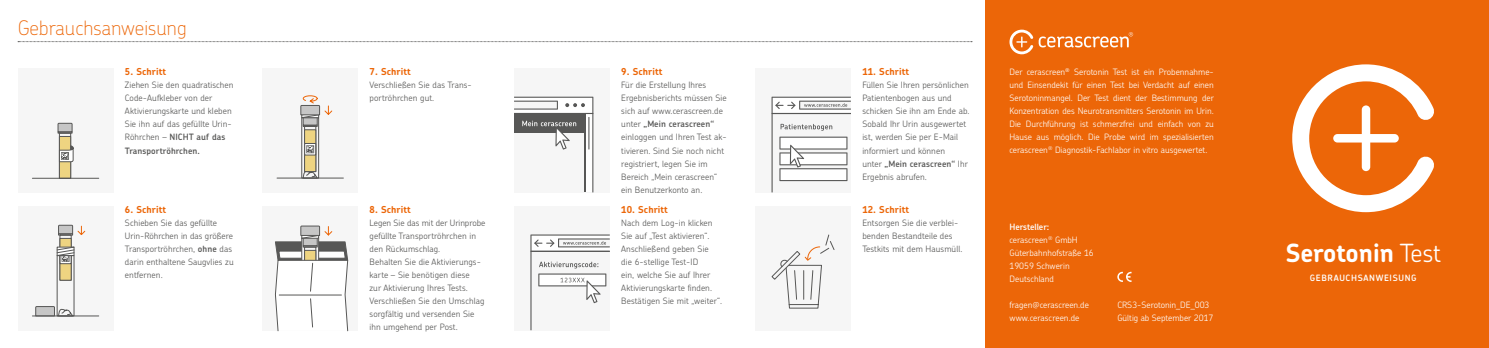
<style>
.page{position:relative;width:1489px;height:348px;background:#fff}
.page>*{position:absolute;margin:0;border:0;box-sizing:border-box;transform-origin:0 0}
.t1{font:700 25px "Chevin Std";color:#fff}
.t2{font:100 20px "Chevin Std";color:#ec6608}
.t3{font:700 9.62px "Chevin Std";letter-spacing:.01em;color:#ec6608}
.t4{font:300 8.75px/13px "Chevin Std";letter-spacing:.01em;color:#575756}
.t5{font:300 8.75px/13px "Chevin Std";color:#fff}
.t6{font:600 8.75px "Chevin Std";letter-spacing:.075em;color:#fff}
.s1{font-weight:600}
.s2{font-weight:300}
</style>
<div class="page">
<div style="left:985px;top:0;width:503px;height:347px;background:#ec6608"></div>
<div style="left:755px;top:206px;width:95px;height:124px;background:#f6f6f6"></div>
<svg style="left:18px;top:41px;width:954px;height:1px"></svg>
<svg style="left:1292px;top:64px;width:142px;height:148px"></svg>
<svg style="left:771px;top:234px;width:64px;height:75px"></svg>
<div style="left:18px;top:68px;width:95px;height:124px;background:#f6f6f6"></div>
<div style="left:262px;top:68px;width:96px;height:124px;background:#f6f6f6"></div>
<div style="left:262px;top:206px;width:96px;height:124px;background:#f6f6f6"></div>
<div style="left:18px;top:206px;width:95px;height:124px;background:#f6f6f6"></div>
<div style="left:59px;top:132px;width:12px;height:46px;border:1px solid #575756"></div>
<div style="left:59px;top:136px;width:12px;height:42px;background:#eed481;border:1px solid #575756"></div>
<svg style="left:57px;top:122px;width:16px;height:12px"></svg>
<svg style="left:58px;top:144px;width:16px;height:18px"></svg>
<div style="left:59px;top:234px;width:13px;height:46px;border:1px solid #575756"></div>
<div style="left:59px;top:237px;width:13px;height:43px;background:#eed481;border:1px solid #575756"></div>
<svg style="left:60px;top:261px;width:12px;height:3px"></svg>
<div style="left:57px;top:255px;width:17px;height:61px;border:1px solid #575756"></div>
<svg style="left:56px;top:245px;width:19px;height:16px"></svg>
<svg style="left:35px;top:305px;width:39px;height:10px"></svg>
<div style="left:304px;top:126px;width:12px;height:46px;border:1px solid #575756"></div>
<svg style="left:302px;top:170px;width:16px;height:9px"></svg>
<div style="left:304px;top:129px;width:12px;height:43px;background:#eed481;border:1px solid #575756"></div>
<svg style="left:304px;top:143px;width:12px;height:12px"></svg>
<div style="left:301px;top:117px;width:18px;height:61px;border:1px solid #575756"></div>
<svg style="left:300px;top:95px;width:33px;height:32px"></svg>
<svg style="left:306px;top:145px;width:8px;height:8px"></svg>
<svg style="left:275px;top:225px;width:74px;height:106px"></svg>
<svg style="left:58px;top:224px;width:28px;height:12px"></svg>
<hr style="left:32px;top:315px;width:67px;height:1px;background:#575756">
<hr style="left:32px;top:177px;width:67px;height:1px;background:#575756">
<hr style="left:277px;top:177px;width:66px;height:1px;background:#575756">
<svg style="left:1009px;top:30px;width:124px;height:24px"></svg>
<div style="left:514px;top:68px;width:95px;height:124px;background:#f6f6f6"></div>
<svg style="left:514px;top:96px;width:79px;height:96px"></svg>
<div style="left:755px;top:68px;width:95px;height:124px;background:#f6f6f6"></div>
<svg style="left:771px;top:96px;width:79px;height:96px"></svg>
<div style="left:514px;top:206px;width:95px;height:124px;background:#f6f6f6"></div>
<svg style="left:530px;top:234px;width:79px;height:96px"></svg>
<svg style="left:1117px;top:271px;width:14px;height:11px"></svg>
<h2 class="t2" style="left:18px;top:14px;width:170px">Gebrauchsanweisung</h2>
<p class="t3" style="left:125px;top:65px;width:43px">5. Schritt</p>
<p class="t4" style="left:125px;top:78px;width:110px">Ziehen Sie den quadratischen<br>Code-Aufkleber von der<br>Aktivierungskarte und kleben<br>Sie ihn auf das gefüllte Urin-<br>Röhrchen – <span class="s1">NICHT auf das<br>Transportröhrchen.</span></p>
<p class="t3" style="left:125px;top:203px;width:43px">6. Schritt</p>
<p class="t4" style="left:125px;top:216px;width:110px">Schieben Sie das gefüllte<br>Urin-Röhrchen in das größere<br>Transportröhrchen, <span class="s1">ohne</span> das darin enthaltene Saugvlies zu entfernen.</p>
<p class="t3" style="left:369px;top:65px;width:43px">7. Schritt</p>
<p class="t4" style="left:369px;top:78px;width:104px">Verschließen Sie das Trans&shy;portröhrchen gut.</p>
<p class="t3" style="left:369px;top:203px;width:43px">8. Schritt</p>
<p class="t4" style="left:369px;top:216px;width:117px">Legen Sie das mit der Urinprobe gefüllte Transportröhrchen in den Rückumschlag.<br>Behalten Sie die Aktivierungs&shy;karte – Sie benötigen diese<br>zur Aktivierung Ihres Tests.<br>Verschließen Sie den Umschlag sorgfältig und versenden Sie ihn umgehend per Post.</p>
<p class="t3" style="left:621px;top:65px;width:43px">9. Schritt</p>
<p class="t4" style="left:621px;top:78px;width:107px">Für die Erstellung Ihres<br>Ergebnisberichts müssen Sie sich auf www.cerascreen.de unter <span class="s1">„Mein cerascreen“ </span>einloggen und Ihren Test ak&shy;tivieren. Sind Sie noch nicht registriert, legen Sie im<br>Bereich „Mein cerascreen“ ein Benutzerkonto an.</p>
<p class="t3" style="left:621px;top:203px;width:48px">10. Schritt</p>
<p class="t4" style="left:621px;top:216px;width:102px">Nach dem Log-in klicken<br>Sie auf „Test aktivieren“.<br>Anschließend geben Sie<br>die 6-stellige Test-ID<br>ein, welche Sie auf Ihrer<br>Aktivierungskarte finden.<br>Bestätigen Sie mit „weiter“.</p>
<p class="t3" style="left:862px;top:65px;width:48px">11. Schritt</p>
<p class="t4" style="left:862px;top:78px;width:109px">Füllen Sie Ihren persönlichen<br>Patientenbogen aus und schicken Sie ihn am Ende ab.<br>Sobald Ihr Urin ausgewertet ist, werden Sie per E-Mail informiert und können<br>unter <span class="s1">„Mein cerascreen“</span> Ihr<br>Ergebnis abrufen.</p>
<p class="t3" style="left:862px;top:203px;width:48px">12. Schritt</p>
<p class="t4" style="left:862px;top:216px;width:102px">Entsorgen Sie die verblei&shy;benden Bestandteile des<br>Testkits mit dem Hausmüll.</p>
<p class="t5" style="left:1009px;top:65px;width:206px;text-align:justify">Der cerascreen<sup>®</sup> Serotonin Test ist ein Probennahme&shy;und Einsendekit für einen Test bei Verdacht auf einen Serotoninmangel. Der Test dient der Bestimmung der Konzentration des Neurotransmitters Serotonin im Urin.<br>Die Durchführung ist schmerzfrei und einfach von zu Hause aus möglich. Die Probe wird im spezialisierten cerascreen<sup>®</sup> Diagnostik-Fachlabor in vitro ausgewertet.</p>
<p class="t5" style="left:1009px;top:219px;width:86px"><span class="s1">Hersteller: </span>cerascreen<sup>®</sup> GmbH<br>Güterbahnhofstraße 16<br>19059 Schwerin<br>Deutschland</p>
<p class="t5" style="left:1009px;top:297px;width:81px">fragen@cerascreen.de www.cerascreen.de</p>
<p class="t5" style="left:1117px;top:297px;width:98px">CRS3-Serotonin_DE_003<br>Gültig ab September 2017</p>
<h1 class="t1" style="left:1285px;top:236px;width:157px">Serotonin <span class="s2">Test</span></h1>
<p class="t6" style="left:1309px;top:271px;width:108px">GEBRAUCHSANWEISUNG</p>
</div>
